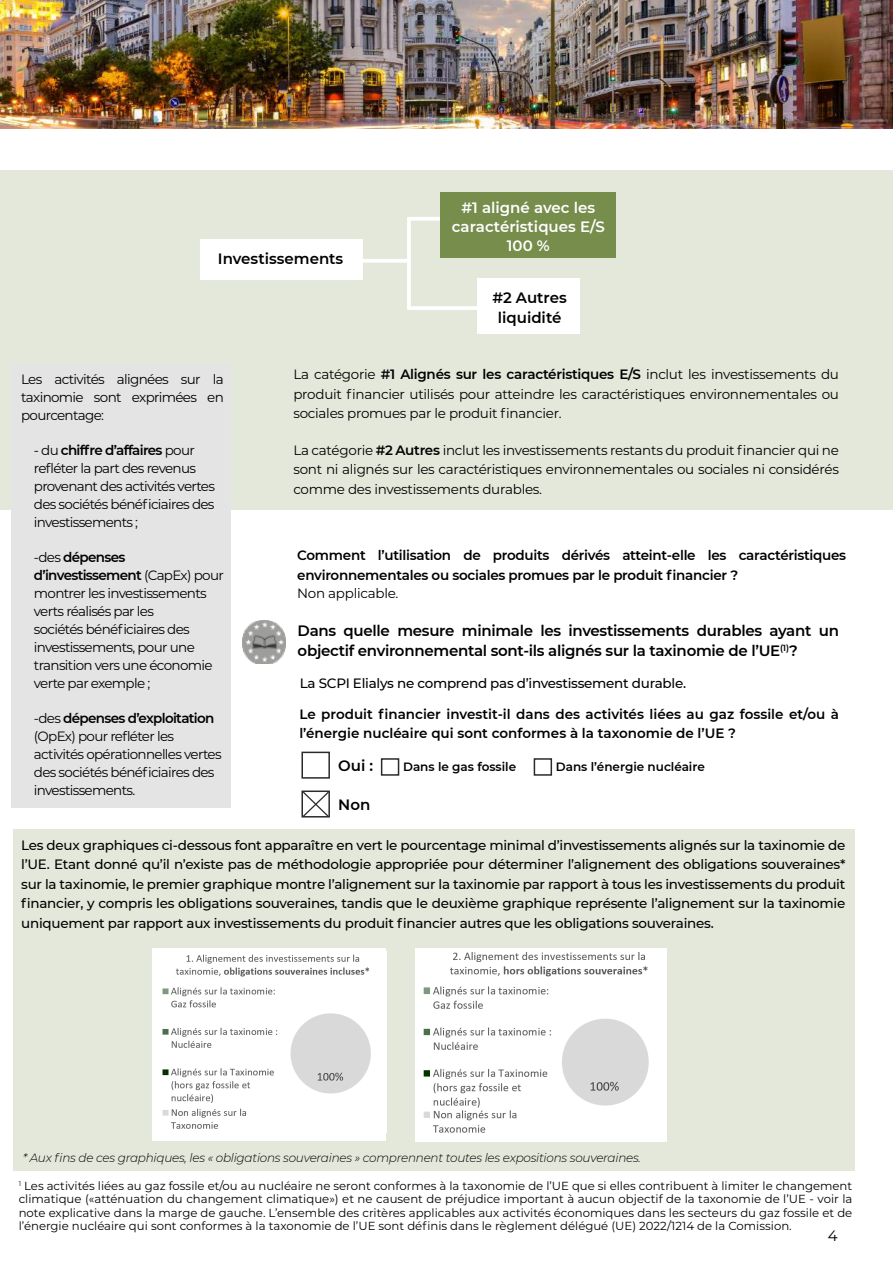
<style>
.page{position:relative;width:893px;height:1263px;background:#fff}
.page>*{position:absolute;margin:0;border:0;box-sizing:border-box;transform-origin:0 0}
.t1{font:600 15px/19.5px "Montserrat";letter-spacing:-.02em;color:#000}
.t2{font:600 15px/19px "Montserrat";color:#fff;text-align:center}
.t3{font:600 15px/20px "Montserrat";color:#000;text-align:center}
.t4{font:15px "Montserrat";color:#000}
.t5{font:13.5px/18px "Montserrat";letter-spacing:-.05em;color:#000;text-align:justify}
.t6{font:500 13.5px/19.5px "Montserrat";letter-spacing:-.02em;color:#000;text-align:justify}
.t7{font:600 13.5px/19.5px "Montserrat";letter-spacing:-.02em;color:#000}
.t8{font:600 13.5px/19.5px "Montserrat";color:#000}
.t9{font:13.5px "Montserrat";letter-spacing:-.02em;color:#000}
.t10{font:italic 300 12px "Montserrat";letter-spacing:-.02em;color:#000}
.t11{font:600 12px "Montserrat";color:#000}
.t12{font:11.7px/13.5px "Montserrat";color:#000;text-align:justify}
.s1{font-weight:600}
</style>
<div class="page">
<img style="left:0;top:0;width:893px;height:129px">
<div style="left:0;top:170px;width:893px;height:339px;background:#e4e8db"></div>
<div style="left:13px;top:829px;width:842px;height:342px;background:#e4e8db"></div>
<div style="left:200px;top:239px;width:162px;height:40px;background:#fff"></div>
<div style="left:478px;top:278px;width:102px;height:56px;background:#fff"></div>
<svg style="left:362px;top:259px;width:45px;height:4px"></svg>
<hr style="left:407px;top:306px;width:73px;height:4px;background:#fff">
<svg style="left:407px;top:217px;width:34px;height:4px"></svg>
<hr style="left:407px;top:218px;width:4px;height:90px;background:#fff">
<div style="left:441px;top:192px;width:175px;height:66px;background:#778d4c"></div>
<div style="left:12px;top:365px;width:219px;height:443px;background:#e5e4e4"></div>
<img style="left:243px;top:620px;width:42px;height:43px">
<div style="left:153px;top:948px;width:233px;height:192px;background:#fff"></div>
<img style="left:162px;top:954px;width:209px;height:175px">
<img style="left:415px;top:948px;width:251px;height:193px">
<div style="left:301px;top:752px;width:29px;height:27px;border:2px solid #2b2b2f"></div>
<div style="left:381px;top:758px;width:18px;height:18px;border:2px solid #2b2b2f"></div>
<div style="left:534px;top:758px;width:18px;height:18px;border:2px solid #2b2b2f"></div>
<svg style="left:301px;top:790px;width:29px;height:28px"></svg>
<p class="t3" style="left:218px;top:248px;width:127px">Investissements</p>
<p class="t2" style="left:452px;top:197px;width:154px">#1 aligné avec les caractéristiques E/S<br>100 %</p>
<p class="t3" style="left:492px;top:287px;width:76px">#2 Autres liquidité</p>
<p class="t5" style="left:21px;top:370px;width:204px">Les activités alignées sur la taxinomie sont exprimées en pourcentage:</p>
<p class="t5" style="left:34px;top:441px;width:183px;text-align:left">- du <span class="s1">chiffre d’affaires</span> pour refléter la part des revenus provenant des activités vertes des sociétés bénéficiaires des investissements ;</p>
<p class="t5" style="left:34px;top:548px;width:191px;text-align:left">-des <span class="s1">dépenses d’investissement</span> (CapEx) pour montrer les investissements verts réalisés par les<br>sociétés bénéficiaires des investissements, pour une transition vers une économie verte par exemple ;</p>
<p class="t5" style="left:34px;top:709px;width:189px;text-align:left">-des <span class="s1">dépenses d’exploitation </span>(OpEx) pour refléter les activités opérationnelles vertes des sociétés bénéficiaires des investissements.</p>
<p class="t5" style="left:293px;top:364px;width:547px;line-height:19.5px">La catégorie <span class="s1">#1 Alignés sur les caractéristiques E/S</span> inclut les investissements du produit financier utilisés pour atteindre les caractéristiques environnementales ou sociales promues par le produit financier.</p>
<p class="t5" style="left:293px;top:440px;width:547px;line-height:19.5px">La catégorie <span class="s1">#2 Autres</span> inclut les investissements restants du produit financier qui ne sont ni alignés sur les caractéristiques environnementales ou sociales ni considérés comme des investissements durables.</p>
<p class="t7" style="left:297px;top:545px;width:550px">Comment l’utilisation de produits dérivés atteint-elle les caractéristiques environnementales ou sociales promues par le produit financier ?</p>
<p class="t9" style="left:297px;top:584px;width:103px">Non applicable.</p>
<p class="t1" style="left:298px;top:620px;width:543px">Dans quelle mesure minimale les investissements durables ayant un objectif environnemental sont-ils alignés sur la taxinomie de l’UE<sup>(1)</sup>?</p>
<p class="t6" style="left:300px;top:673px;width:388px">La SCPI Elialys ne comprend pas d’investissement durable.</p>
<p class="t8" style="left:299px;top:704px;width:541px">Le produit financier investit-il dans des activités liées au gaz fossile et/ou à l’énergie nucléaire qui sont conformes à la taxonomie de l’UE ?</p>
<p class="t1" style="left:338px;top:755px;width:36px">Oui :</p>
<p class="t1" style="left:338px;top:794px;width:34px">Non</p>
<p class="t11" style="left:403px;top:758px;width:115px">Dans le gas fossile</p>
<p class="t11" style="left:556px;top:758px;width:150px">Dans l’énergie nucléaire</p>
<p class="t6" style="left:21px;top:834px;width:826px">Les deux graphiques ci-dessous font apparaître en vert le pourcentage minimal d’investissements alignés sur la taxinomie de l’UE. Etant donné qu’il n’existe pas de méthodologie appropriée pour déterminer l’alignement des obligations souveraines* sur la taxinomie, le premier graphique montre l’alignement sur la taxinomie par rapport à tous les investissements du produit financier, y compris les obligations souveraines, tandis que le deuxième graphique représente l’alignement sur la taxinomie uniquement par rapport aux investissements du produit financier autres que les obligations souveraines.</p>
<p class="t10" style="left:23px;top:1150px;width:620px">* Aux fins de ces graphiques, les « obligations souveraines » comprennent toutes les expositions souveraines.</p>
<p class="t12" style="left:19px;top:1178px;width:835px"><sup>1</sup> Les activités liées au gaz fossile et/ou au nucléaire ne seront conformes à la taxonomie de l’UE que si elles contribuent à limiter le changement climatique («atténuation du changement climatique») et ne causent de préjudice important à aucun objectif de la taxonomie de l’UE - voir la note explicative dans la marge de gauche. L’ensemble des critères applicables aux activités économiques dans les secteurs du gaz fossile et de l’énergie nucléaire qui sont conformes à la taxonomie de l’UE sont définis dans le règlement délégué (UE) 2022/1214 de la Comission.</p>
<p class="t4" style="left:828px;top:1226px;width:11px">4</p>
</div>
